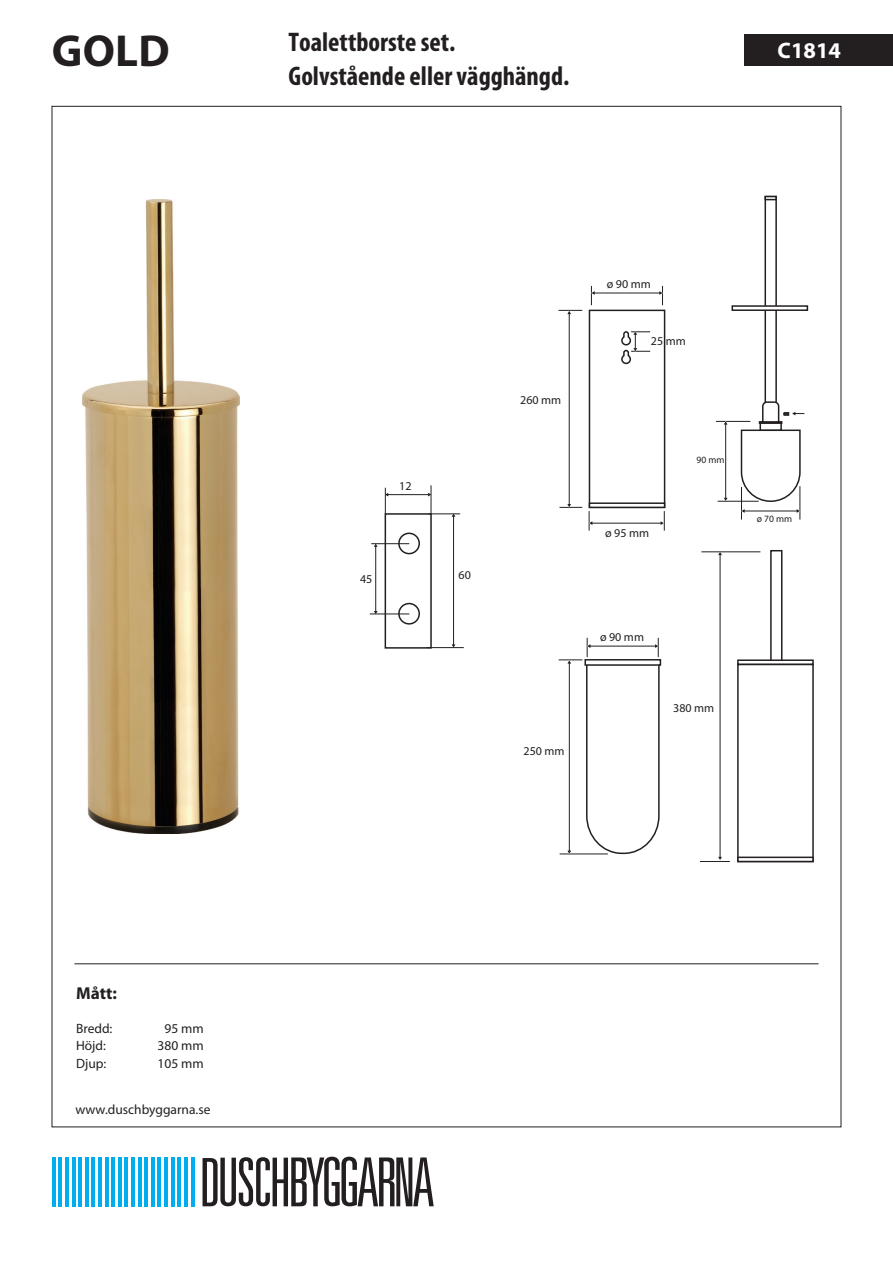
<style>
.page{position:relative;width:893px;height:1263px;background:#fff}
.page>*{position:absolute;margin:0;border:0;box-sizing:border-box;transform-origin:0 0}
.t1{font:700 45px "Myriad Pro";color:#231f20}
.t2{font:700 condensed 27px/34.5px "Myriad Pro";color:#231f20}
.t3{font:700 22.5px "Myriad Pro";color:#fff}
.t4{font:700 17.25px "Myriad Pro";color:#231f20}
.t5{font:13.5px "Myriad Pro";color:#231f20}
.t6{font:12px "Myriad Pro";color:#231f20}
.t7{font:9.6px "Myriad Pro";color:#231f20}
</style>
<div class="page">
<hr style="left:74px;top:963px;width:745px;height:1px;background:#231f20">
<div style="left:744px;top:34px;width:149px;height:32px;background:#231f20"></div>
<svg style="left:203px;top:1157px;width:231px;height:49px"></svg>
<hr style="left:52px;top:1157px;width:4px;height:49px;background:#00aeef">
<hr style="left:58px;top:1157px;width:4px;height:49px;background:#00aeef">
<hr style="left:65px;top:1157px;width:4px;height:49px;background:#00aeef">
<hr style="left:72px;top:1157px;width:3px;height:49px;background:#00aeef">
<hr style="left:78px;top:1157px;width:4px;height:49px;background:#00aeef">
<hr style="left:85px;top:1157px;width:4px;height:49px;background:#00aeef">
<hr style="left:92px;top:1157px;width:3px;height:49px;background:#00aeef">
<hr style="left:98px;top:1157px;width:4px;height:49px;background:#00aeef">
<hr style="left:105px;top:1157px;width:3px;height:49px;background:#00aeef">
<hr style="left:111px;top:1157px;width:4px;height:49px;background:#00aeef">
<hr style="left:118px;top:1157px;width:4px;height:49px;background:#00aeef">
<hr style="left:125px;top:1157px;width:3px;height:49px;background:#00aeef">
<hr style="left:131px;top:1157px;width:4px;height:49px;background:#00aeef">
<hr style="left:138px;top:1157px;width:3px;height:49px;background:#00aeef">
<hr style="left:144px;top:1157px;width:4px;height:49px;background:#00aeef">
<hr style="left:151px;top:1157px;width:4px;height:49px;background:#00aeef">
<hr style="left:158px;top:1157px;width:3px;height:49px;background:#00aeef">
<hr style="left:164px;top:1157px;width:4px;height:49px;background:#00aeef">
<hr style="left:171px;top:1157px;width:4px;height:49px;background:#00aeef">
<hr style="left:177px;top:1157px;width:4px;height:49px;background:#00aeef">
<hr style="left:184px;top:1157px;width:4px;height:49px;background:#00aeef">
<hr style="left:191px;top:1157px;width:3px;height:49px;background:#00aeef">
<img style="left:83px;top:200px;width:156px;height:633px">
<div style="left:385px;top:513px;width:47px;height:136px;background:#fff;border:2px solid #231f20"></div>
<div style="left:770px;top:550px;width:12px;height:227px;background:#fff;border:2px solid #231f20"></div>
<svg style="left:737px;top:659px;width:77px;height:5px"></svg>
<div style="left:589px;top:310px;width:76px;height:198px;background:#fff;border:2px solid #231f20"></div>
<hr style="left:716px;top:421px;width:34px;height:1px;background:#231f20">
<hr style="left:718px;top:501px;width:41px;height:1px;background:#231f20">
<hr style="left:741px;top:487px;width:1px;height:33px;background:#231f20">
<hr style="left:800px;top:486px;width:1px;height:34px;background:#231f20">
<hr style="left:725px;top:424px;width:1px;height:74px;background:#231f20">
<svg style="left:724px;top:421px;width:3px;height:4px"></svg>
<div style="left:764px;top:196px;width:13px;height:227px;background:#fff;border:2px solid #231f20"></div>
<div style="left:759px;top:421px;width:23px;height:10px;background:#fff;border:2px solid #231f20"></div>
<div style="left:759px;top:421px;width:23px;height:3px;background:#fff;border:2px solid #231f20"></div>
<svg style="left:764px;top:196px;width:13px;height:4px"></svg>
<svg style="left:740px;top:429px;width:61px;height:74px"></svg>
<hr style="left:744px;top:511px;width:53px;height:1px;background:#231f20">
<svg style="left:741px;top:509px;width:4px;height:4px"></svg>
<svg style="left:761px;top:401px;width:43px;height:22px"></svg>
<hr style="left:592px;top:523px;width:69px;height:1px;background:#231f20">
<svg style="left:589px;top:511px;width:3px;height:20px"></svg>
<svg style="left:661px;top:511px;width:4px;height:20px"></svg>
<hr style="left:594px;top:293px;width:66px;height:1px;background:#231f20">
<svg style="left:591px;top:286px;width:4px;height:19px"></svg>
<svg style="left:659px;top:286px;width:4px;height:19px"></svg>
<hr style="left:569px;top:314px;width:1px;height:191px;background:#231f20">
<svg style="left:559px;top:504px;width:23px;height:4px"></svg>
<svg style="left:559px;top:310px;width:23px;height:4px"></svg>
<svg style="left:589px;top:502px;width:76px;height:6px"></svg>
<div style="left:737px;top:664px;width:77px;height:198px;background:#fff;border:2px solid #231f20"></div>
<svg style="left:737px;top:856px;width:77px;height:6px"></svg>
<svg style="left:731px;top:305px;width:77px;height:6px"></svg>
<hr style="left:701px;top:552px;width:59px;height:1px;background:#231f20">
<hr style="left:700px;top:861px;width:30px;height:1px;background:#231f20">
<hr style="left:720px;top:554px;width:1px;height:303px;background:#231f20">
<svg style="left:559px;top:638px;width:101px;height:217px"></svg>
<svg style="left:584px;top:659px;width:77px;height:7px"></svg>
<svg style="left:621px;top:331px;width:29px;height:34px"></svg>
<div style="left:398px;top:533px;width:22px;height:21px;border:2px solid #231f20;border-radius:50%"></div>
<div style="left:398px;top:603px;width:22px;height:22px;border:2px solid #231f20;border-radius:50%"></div>
<hr style="left:429px;top:514px;width:31px;height:1px;background:#231f20">
<hr style="left:426px;top:647px;width:38px;height:1px;background:#231f20">
<hr style="left:453px;top:516px;width:1px;height:129px;background:#231f20">
<svg style="left:452px;top:644px;width:3px;height:4px"></svg>
<hr style="left:371px;top:543px;width:38px;height:1px;background:#231f20">
<hr style="left:370px;top:614px;width:39px;height:1px;background:#231f20">
<hr style="left:375px;top:546px;width:1px;height:65px;background:#231f20">
<hr style="left:388px;top:494px;width:41px;height:1px;background:#231f20">
<svg style="left:385px;top:488px;width:3px;height:26px"></svg>
<svg style="left:428px;top:485px;width:4px;height:29px"></svg>
<h2 class="t2" style="left:289px;top:24px;width:282px">Toalettborste set.<br>Golvstående eller vägghängd.</h2>
<h1 class="t1" style="left:52px;top:21px;width:119px">GOLD</h1>
<h3 class="t3" style="left:778px;top:36px;width:65px">C1814</h3>
<p class="t6" style="left:607px;top:276px;width:46px">ø 90 mm</p>
<p class="t4" style="left:76px;top:982px;width:42px">Mått:</p>
<p class="t5" style="left:76px;top:1020px;width:38px">Bredd:</p>
<p class="t5" style="left:164px;top:1020px;width:41px">95 mm</p>
<p class="t5" style="left:76px;top:1037px;width:31px">Höjd:</p>
<p class="t5" style="left:157px;top:1037px;width:48px">380 mm</p>
<p class="t5" style="left:76px;top:1055px;width:32px">Djup:</p>
<p class="t5" style="left:157px;top:1055px;width:48px">105 mm</p>
<p class="t5" style="left:75px;top:1101px;width:137px">www.duschbyggarna.se</p>
<p class="t6" style="left:399px;top:479px;width:14px">12</p>
<p class="t6" style="left:360px;top:571px;width:14px">45</p>
<p class="t6" style="left:459px;top:567px;width:14px">60</p>
<p class="t6" style="left:520px;top:393px;width:43px">260 mm</p>
<p class="t6" style="left:651px;top:333px;width:36px">25 mm</p>
<p class="t6" style="left:605px;top:525px;width:46px">ø 95 mm</p>
<p class="t7" style="left:696px;top:454px;width:29px">90 mm</p>
<p class="t7" style="left:757px;top:513px;width:37px">ø 70 mm</p>
<p class="t6" style="left:524px;top:744px;width:43px">250 mm</p>
<p class="t6" style="left:600px;top:630px;width:46px">ø 90 mm</p>
<p class="t6" style="left:673px;top:700px;width:43px">380 mm</p>
</div>
